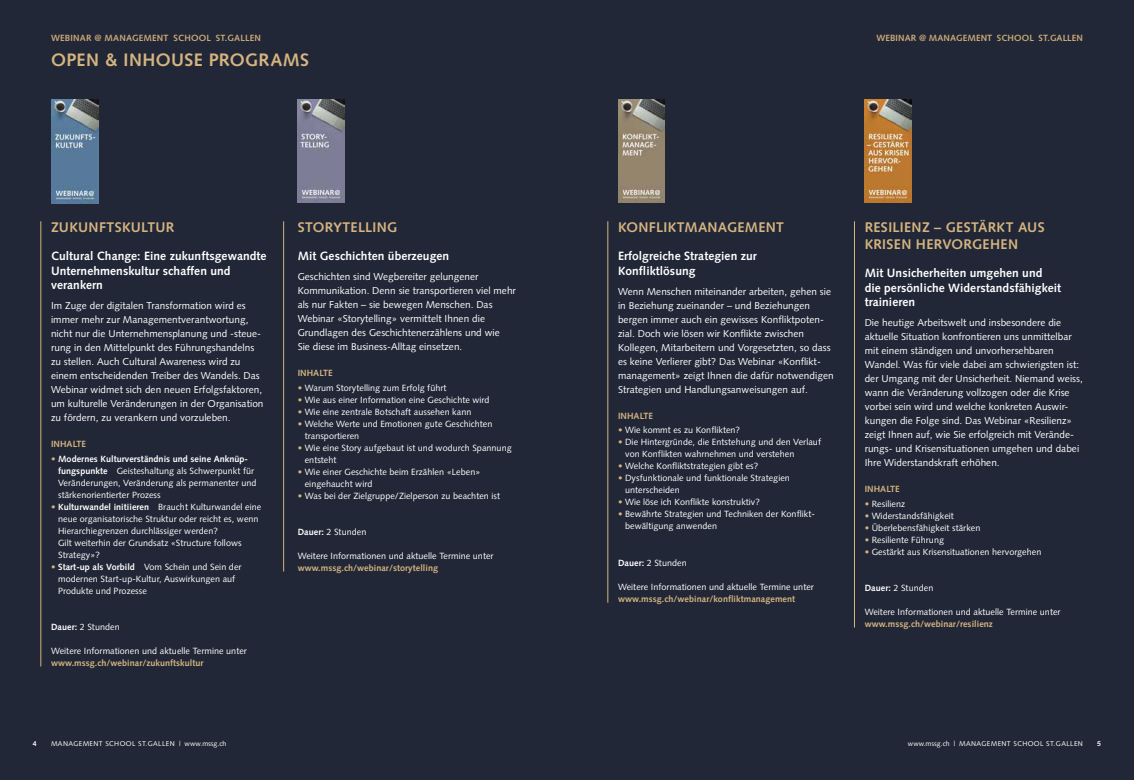
<style>
.page{position:relative;width:1134px;height:780px;background:#fff}
.page>*{position:absolute;margin:0;border:0;box-sizing:border-box;transform-origin:0 0}
.t1{font:700 18px "Syntax LT Std";letter-spacing:.02em;color:#d5b480}
.t2{font:700 14px/16.9px "Syntax LT Std";letter-spacing:.025em;color:#d5b480}
.t3{font:700 12px/14.5px "Syntax LT Std";letter-spacing:.005em;color:#fff}
.t4{font:10px/14px "Syntax LT Std";letter-spacing:.005em;color:#fff}
.t5{font:9px/12px "Syntax LT Std";letter-spacing:.005em;color:#fff}
.t6{font:700 9px "Syntax LT Std";letter-spacing:.005em;color:#d5b480}
.t7{font:700 9px "Syntax LT Std";letter-spacing:.015em;color:#ccaa78}
.t8{font:7px "Syntax LT Std";letter-spacing:.05em;color:#fff}
.t9{font:700 7px "Syntax LT Std";color:#fff}
.s1{color:#d5b480}
.s2{font-weight:700}
</style>
<div class="page">
<div style="left:0;top:0;width:567px;height:780px;background:#212736"></div>
<div style="left:567px;top:0;width:567px;height:780px;background:#212736"></div>
<hr style="left:283px;top:221px;width:1px;height:350px;background:#d5b480">
<img style="left:298px;top:99px;width:46px;height:103px">
<hr style="left:41px;top:221px;width:1px;height:445px;background:#d5b480">
<img style="left:618px;top:99px;width:47px;height:103px">
<img style="left:865px;top:99px;width:46px;height:103px">
<hr style="left:854px;top:221px;width:1px;height:406px;background:#d5b480">
<hr style="left:608px;top:221px;width:1px;height:381px;background:#d5b480">
<img style="left:51px;top:99px;width:48px;height:104px">
<p class="t7" style="left:51px;top:33px;width:211px">WEBINAR @ MANAGEMENT SCHOOL ST.GALLEN</p>
<p class="t7" style="left:876px;top:33px;width:208px">WEBINAR @ MANAGEMENT SCHOOL ST.GALLEN</p>
<h1 class="t1" style="left:51px;top:50px;width:260px">OPEN &amp; INHOUSE PROGRAMS</h1>
<h2 class="t2" style="left:51px;top:218px;width:125px">ZUKUNFTSKULTUR</h2>
<h3 class="t3" style="left:51px;top:249px;width:217px">Cultural Change: Eine zukunftsgewandte<br>Unternehmenskultur schaffen und verankern</h3>
<p class="t4" style="left:51px;top:298px;width:214px">Im Zuge der digitalen Transformation wird es immer mehr zur Managementverantwortung, nicht nur die Unternehmensplanung und -steue&shy;rung in den Mittelpunkt des Führungshandelns zu stellen. Auch Cultural Awareness wird zu einem entscheidenden Treiber des Wandels. Das Webinar widmet sich den neuen Erfolgsfaktoren, um kulturelle Veränderungen in der Organisation zu fördern, zu verankern und vorzuleben.</p>
<p class="t6" style="left:51px;top:439px;width:36px">INHALTE</p>
<p class="t5" style="left:58px;top:453px;width:200px;text-indent:-7px"><span class="s1">•</span> <span class="s2">Modernes Kulturverständnis und seine Anknüp&shy;fungspunkte</span> Geisteshaltung als Schwerpunkt für Veränderungen, Veränderung als permanenter und stärkenorientierter Prozess</p>
<p class="t5" style="left:58px;top:501px;width:205px;text-indent:-7px"><span class="s1">•</span> <span class="s2">Kulturwandel initiieren</span> Braucht Kulturwandel eine neue organisatorische Struktur oder reicht es, wenn Hierarchiegrenzen durchlässiger werden?<br>Gilt weiterhin der Grundsatz «Structure follows Strategy»?</p>
<p class="t5" style="left:58px;top:561px;width:185px;text-indent:-7px"><span class="s1">•</span> <span class="s2">Start-up als Vorbild</span> Vom Schein und Sein der modernen Start-up-Kultur, Auswirkungen auf<br>Produkte und Prozesse</p>
<p class="t5" style="left:51px;top:621px;width:70px"><span class="s2">Dauer:</span> 2 Stunden</p>
<p class="t5" style="left:51px;top:645px;width:197px">Weitere Informationen und aktuelle Termine unter</p>
<p class="t6" style="left:51px;top:657px;width:154px">www.mssg.ch/webinar/zukunftskultur</p>
<h2 class="t2" style="left:298px;top:218px;width:101px">STORYTELLING</h2>
<h3 class="t3" style="left:298px;top:249px;width:153px">Mit Geschichten überzeugen</h3>
<p class="t4" style="left:298px;top:269px;width:220px">Geschichten sind Wegbereiter gelungener Kommunikation. Denn sie transportieren viel mehr als nur Fakten – sie bewegen Menschen. Das Webinar «Storytelling» vermittelt Ihnen die Grundlagen des Geschichtenerzählens und wie<br>Sie diese im Business-Alltag einsetzen.</p>
<p class="t6" style="left:298px;top:368px;width:36px">INHALTE</p>
<p class="t5" style="left:298px;top:382px;width:150px"><span class="s1">•</span> Warum Storytelling zum Erfolg führt</p>
<p class="t5" style="left:298px;top:394px;width:193px"><span class="s1">•</span> Wie aus einer Information eine Geschichte wird</p>
<p class="t5" style="left:298px;top:406px;width:175px"><span class="s1">•</span> Wie eine zentrale Botschaft aussehen kann</p>
<p class="t5" style="left:305px;top:418px;width:189px;text-indent:-7px"><span class="s1">•</span> Welche Werte und Emotionen gute Geschichten transportieren</p>
<p class="t5" style="left:305px;top:442px;width:208px;text-indent:-7px"><span class="s1">•</span> Wie eine Story aufgebaut ist und wodurch Spannung entsteht</p>
<p class="t5" style="left:305px;top:466px;width:177px;text-indent:-7px"><span class="s1">•</span> Wie einer Geschichte beim Erzählen «Leben» eingehaucht wird</p>
<p class="t5" style="left:298px;top:490px;width:204px"><span class="s1">•</span> Was bei der Zielgruppe/Zielperson zu beachten ist</p>
<p class="t5" style="left:298px;top:526px;width:70px"><span class="s2">Dauer:</span> 2 Stunden</p>
<p class="t5" style="left:298px;top:550px;width:197px">Weitere Informationen und aktuelle Termine unter</p>
<p class="t6" style="left:298px;top:562px;width:142px">www.mssg.ch/webinar/storytelling</p>
<h2 class="t2" style="left:618px;top:218px;width:167px">KONFLIKTMANAGEMENT</h2>
<h3 class="t3" style="left:618px;top:249px;width:140px">Erfolgreiche Strategien zur<br>Konfliktlösung</h3>
<p class="t4" style="left:618px;top:284px;width:217px">Wenn Menschen miteinander arbeiten, gehen sie in Beziehung zueinander – und Beziehungen bergen immer auch ein gewisses Konfliktpoten&shy;zial. Doch wie lösen wir Konflikte zwischen Kollegen, Mitarbeitern und Vorgesetzten, so dass es keine Verlierer gibt? Das Webinar «Konflikt&shy;management» zeigt Ihnen die dafür notwendigen Strategien und Handlungsanweisungen auf.</p>
<p class="t6" style="left:618px;top:410px;width:36px">INHALTE</p>
<p class="t5" style="left:618px;top:424px;width:124px"><span class="s1">•</span> Wie kommt es zu Konflikten?</p>
<p class="t5" style="left:625px;top:436px;width:197px;text-indent:-7px"><span class="s1">•</span> Die Hintergründe, die Entstehung und den Verlauf von Konflikten wahrnehmen und verstehen</p>
<p class="t5" style="left:618px;top:460px;width:142px"><span class="s1">•</span> Welche Konfliktstrategien gibt es?</p>
<p class="t5" style="left:625px;top:472px;width:166px;text-indent:-7px"><span class="s1">•</span> Dysfunktionale und funktionale Strategien unterscheiden</p>
<p class="t5" style="left:618px;top:496px;width:143px"><span class="s1">•</span> Wie löse ich Konflikte konstruktiv?</p>
<p class="t5" style="left:625px;top:508px;width:190px;text-indent:-7px"><span class="s1">•</span> Bewährte Strategien und Techniken der Konflikt&shy;bewältigung anwenden</p>
<p class="t5" style="left:618px;top:556px;width:70px"><span class="s2">Dauer:</span> 2 Stunden</p>
<p class="t5" style="left:618px;top:580px;width:197px">Weitere Informationen und aktuelle Termine unter</p>
<p class="t6" style="left:618px;top:593px;width:179px">www.mssg.ch/webinar/konfliktmanagement</p>
<h2 class="t2" style="left:865px;top:218px;width:182px">RESILIENZ – GESTÄRKT AUS<br>KRISEN HERVORGEHEN</h2>
<h3 class="t3" style="left:865px;top:266px;width:198px">Mit Unsicherheiten umgehen und die persönliche Widerstandsfähigkeit trainieren</h3>
<p class="t4" style="left:865px;top:315px;width:220px">Die heutige Arbeitswelt und insbesondere die aktuelle Situation konfrontieren uns unmittelbar mit einem ständigen und unvorhersehbaren Wandel. Was für viele dabei am schwierigsten ist: der Umgang mit der Unsicherheit. Niemand weiss, wann die Veränderung vollzogen oder die Krise vorbei sein wird und welche konkreten Auswir&shy;kungen die Folge sind. Das Webinar «Resilienz» zeigt Ihnen auf, wie Sie erfolgreich mit Verände&shy;rungs- und Krisensituationen umgehen und dabei Ihre Widerstandskraft erhöhen.</p>
<p class="t6" style="left:865px;top:483px;width:36px">INHALTE</p>
<p class="t5" style="left:865px;top:497px;width:42px"><span class="s1">•</span> Resilienz</p>
<p class="t5" style="left:865px;top:509px;width:91px"><span class="s1">•</span> Widerstandsfähigkeit</p>
<p class="t5" style="left:865px;top:521px;width:117px"><span class="s1">•</span> Überlebensfähigkeit stärken</p>
<p class="t5" style="left:865px;top:533px;width:81px"><span class="s1">•</span> Resiliente Führung</p>
<p class="t5" style="left:865px;top:545px;width:178px"><span class="s1">•</span> Gestärkt aus Krisensituationen hervorgehen</p>
<p class="t5" style="left:865px;top:581px;width:70px"><span class="s2">Dauer:</span> 2 Stunden</p>
<p class="t5" style="left:865px;top:605px;width:197px">Weitere Informationen und aktuelle Termine unter</p>
<p class="t6" style="left:865px;top:618px;width:130px">www.mssg.ch/webinar/resilienz</p>
<p class="t9" style="left:33px;top:739px;width:5px">4</p>
<p class="t8" style="left:51px;top:739px;width:177px">MANAGEMENT SCHOOL ST.GALLEN | www.mssg.ch</p>
<p class="t8" style="left:908px;top:739px;width:177px">www.mssg.ch | MANAGEMENT SCHOOL ST.GALLEN</p>
<p class="t9" style="left:1097px;top:739px;width:5px">5</p>
</div>
